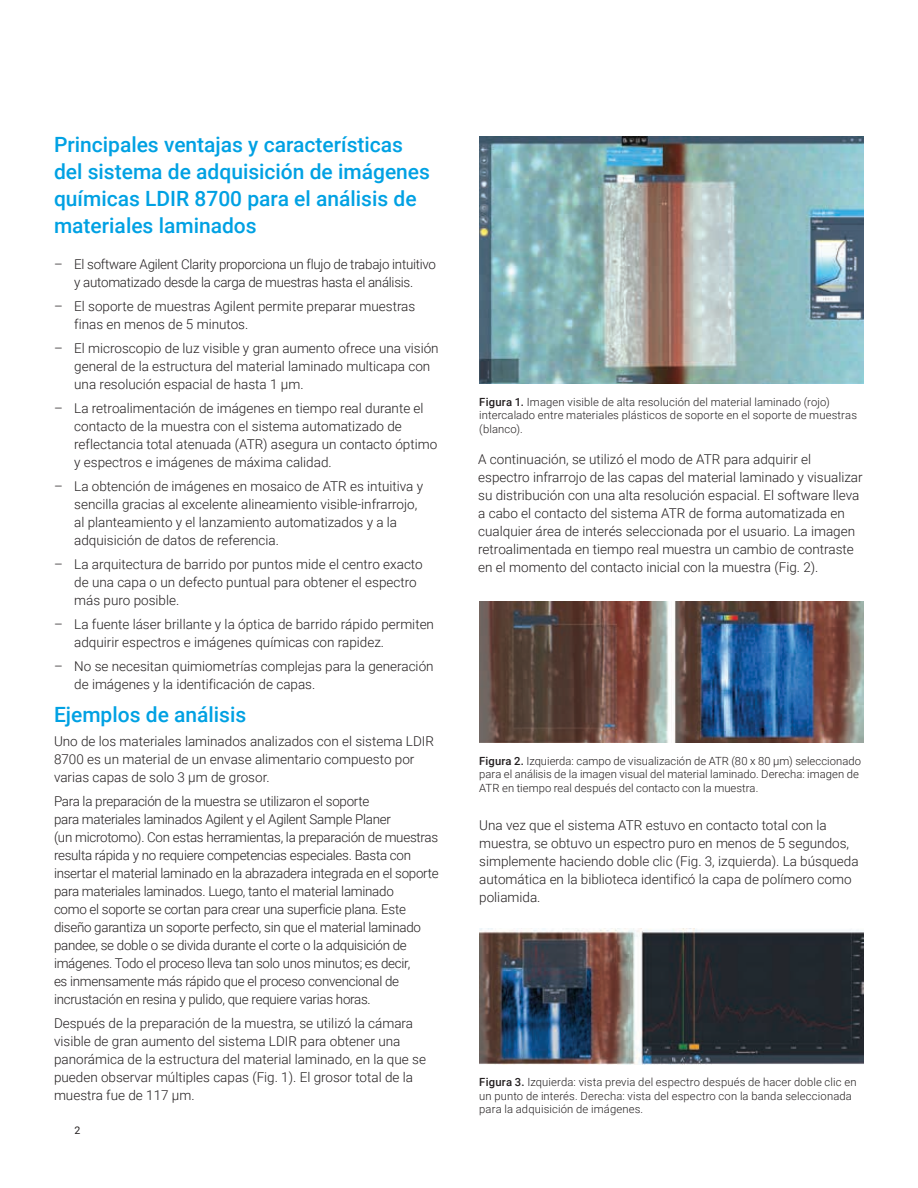
<style>
.page{position:relative;width:918px;height:1188px;background:#fff}
.page>*{position:absolute;margin:0;border:0;box-sizing:border-box;transform-origin:0 0}
.t1{font:500 21px/27px "Roboto";color:#00a1e3}
.t2{font:300 13.5px/18px "Roboto";color:#231f20}
.t3{font:300 13.5px/18px "Roboto";letter-spacing:-.02em;color:#231f20;text-align:center}
.t4{font:300 11.25px/13.5px "Roboto";letter-spacing:.01em;color:#231f20}
.t5{font:10.5px "Roboto";color:#231f20}
.s1{font-weight:500}
</style>
<div class="page">
<img style="left:479px;top:136px;width:385px;height:248px">
<img style="left:479px;top:602px;width:385px;height:141px">
<img style="left:479px;top:928px;width:385px;height:136px">
<h1 class="t1" style="left:54px;top:130px;width:378px">Principales ventajas y características del sistema de adquisición de imágenes químicas LDIR 8700 para el análisis de materiales laminados</h1>
<p class="t3" style="left:54px;top:254px;width:384px">– El software Agilent Clarity proporciona un flujo de trabajo intuitivo y automatizado desde la carga de muestras hasta el análisis.</p>
<p class="t2" style="left:74px;top:296px;width:343px;text-indent:-20px">– El soporte de muestras Agilent permite preparar muestras finas en menos de 5 minutos.</p>
<p class="t2" style="left:74px;top:338px;width:366px;text-indent:-20px">– El microscopio de luz visible y gran aumento ofrece una visión general de la estructura del material laminado multicapa con una resolución espacial de hasta 1 µm.</p>
<p class="t2" style="left:74px;top:398px;width:365px;text-indent:-20px">– La retroalimentación de imágenes en tiempo real durante el contacto de la muestra con el sistema automatizado de reflectancia total atenuada (ATR) asegura un contacto óptimo y espectros e imágenes de máxima calidad.</p>
<p class="t2" style="left:74px;top:476px;width:350px;text-indent:-20px">– La obtención de imágenes en mosaico de ATR es intuitiva y sencilla gracias al excelente alineamiento visible-infrarrojo, al planteamiento y el lanzamiento automatizados y a la adquisición de datos de referencia.</p>
<p class="t2" style="left:74px;top:554px;width:350px;text-indent:-20px">– La arquitectura de barrido por puntos mide el centro exacto de una capa o un defecto puntual para obtener el espectro más puro posible.</p>
<p class="t2" style="left:74px;top:614px;width:361px;text-indent:-20px">– La fuente láser brillante y la óptica de barrido rápido permiten adquirir espectros e imágenes químicas con rapidez.</p>
<p class="t2" style="left:74px;top:656px;width:361px;text-indent:-20px">– No se necesitan quimiometrías complejas para la generación de imágenes y la identificación de capas.</p>
<h1 class="t1" style="left:54px;top:700px;width:194px">Ejemplos de análisis</h1>
<p class="t2" style="left:54px;top:731px;width:382px">Uno de los materiales laminados analizados con el sistema LDIR<br>8700 es un material de un envase alimentario compuesto por varias capas de solo 3 µm de grosor.</p>
<p class="t3" style="left:54px;top:791px;width:386px;text-align:left">Para la preparación de la muestra se utilizaron el soporte<br>para materiales laminados Agilent y el Agilent Sample Planer<br>(un microtomo). Con estas herramientas, la preparación de muestras resulta rápida y no requiere competencias especiales. Basta con insertar el material laminado en la abrazadera integrada en el soporte para materiales laminados. Luego, tanto el material laminado<br>como el soporte se cortan para crear una superficie plana. Este diseño garantiza un soporte perfecto, sin que el material laminado pandee, se doble o se divida durante el corte o la adquisición de imágenes. Todo el proceso lleva tan solo unos minutos; es decir,<br>es inmensamente más rápido que el proceso convencional de incrustación en resina y pulido, que requiere varias horas.</p>
<p class="t2" style="left:54px;top:1013px;width:374px">Después de la preparación de la muestra, se utilizó la cámara visible de gran aumento del sistema LDIR para obtener una panorámica de la estructura del material laminado, en la que se pueden observar múltiples capas (Fig. 1). El grosor total de la muestra fue de 117 µm.</p>
<p class="t5" style="left:75px;top:1123px;width:7px">2</p>
<p class="t4" style="left:479px;top:395px;width:379px"><span class="s1">Figura 1.</span> Imagen visible de alta resolución del material laminado (rojo) intercalado entre materiales plásticos de soporte en el soporte de muestras (blanco).</p>
<p class="t2" style="left:478px;top:450px;width:386px">A continuación, se utilizó el modo de ATR para adquirir el espectro infrarrojo de las capas del material laminado y visualizar su distribución con una alta resolución espacial. El software lleva a cabo el contacto del sistema ATR de forma automatizada en cualquier área de interés seleccionada por el usuario. La imagen retroalimentada en tiempo real muestra un cambio de contraste en el momento del contacto inicial con la muestra (Fig. 2).</p>
<p class="t4" style="left:479px;top:754px;width:383px"><span class="s1">Figura 2.</span> Izquierda: campo de visualización de ATR (80 x 80 µm) seleccionado para el análisis de la imagen visual del material laminado. Derecha: imagen de<br>ATR en tiempo real después del contacto con la muestra.</p>
<p class="t2" style="left:479px;top:816px;width:381px">Una vez que el sistema ATR estuvo en contacto total con la muestra, se obtuvo un espectro puro en menos de 5 segundos, simplemente haciendo doble clic (Fig. 3, izquierda). La búsqueda automática en la biblioteca identificó la capa de polímero como poliamida.</p>
<p class="t4" style="left:479px;top:1075px;width:379px"><span class="s1">Figura 3.</span> Izquierda: vista previa del espectro después de hacer doble clic en un punto de interés. Derecha: vista del espectro con la banda seleccionada para la adquisición de imágenes.</p>
</div>
